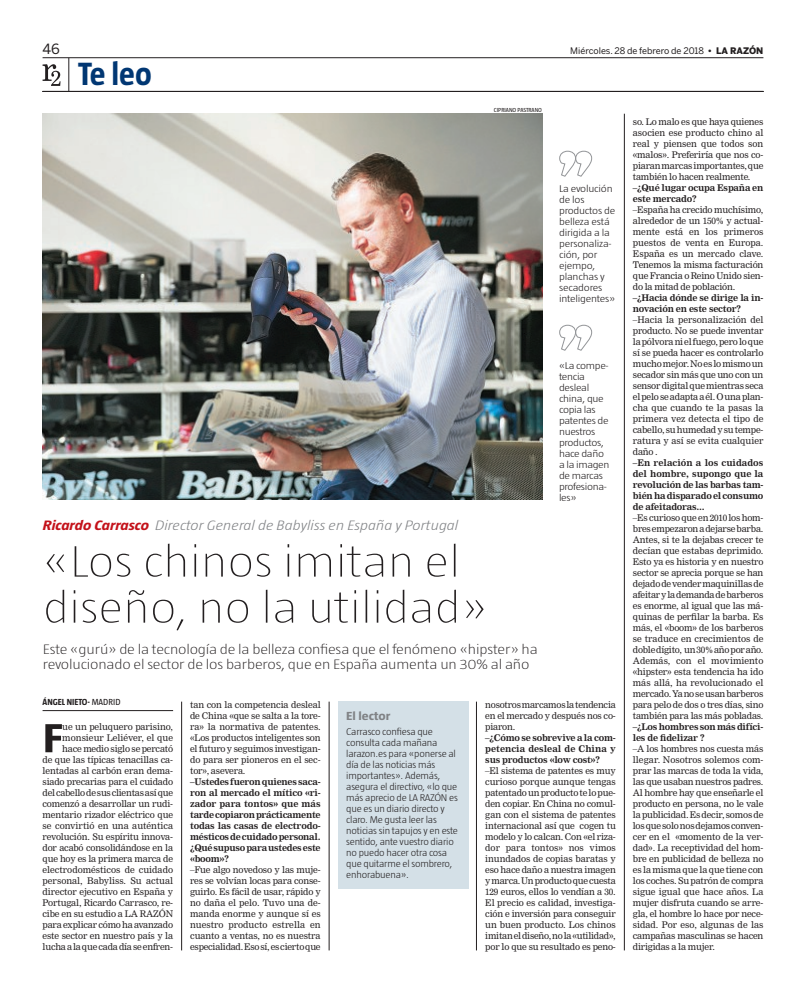
<style>
.page{position:relative;width:806px;height:993px;background:#fff}
.page>*{position:absolute;margin:0;border:0;box-sizing:border-box;transform-origin:0 0}
.t1{font:200 45px/46px "Taz";color:#231f20;scale:1.2 1}
.t2{font:700 41.6px "Taz";color:#231f20;scale:1.2 1}
.t3{font:700 33px "Taz";color:#013773}
.t4{font:200 14px/15px "Taz";letter-spacing:-.01em;color:#231f20;scale:1.2 1}
.t5{font:italic 300 14px "Taz";color:#808285;scale:1.2 1}
.t6{font:14px "Benton Sans";color:#231f20}
.t7{font:700 12px "Taz";color:#808285;scale:1.2 1}
.t8{font:300 10px/11px "Taz";letter-spacing:-.015em;color:#231f20;scale:1.1 1}
.t9{font:300 10px/11px "Taz";letter-spacing:-.015em;color:#231f20;scale:1.2 1}
.t10{font:9px/11px "Nimrod MT Std";letter-spacing:-.02em;color:#231f20;text-align:justify}
.t11{font:700 9px/11px "Nimrod MT Std";letter-spacing:-.025em;color:#231f20}
.t12{font:9px "Benton Sans";color:#231f20}
.t13{font:700 9px "Taz";color:#231f20}
.t14{font:6px "Taz";color:#231f20}
.s1{font-weight:900}
.s2{font-weight:700;color:#c4121a}
.s3{font-weight:400}
</style>
<div class="page">
<hr style="left:43px;top:91px;width:720px;height:1px;background:#231f20">
<svg style="left:43px;top:64px;width:17px;height:22px"></svg>
<hr style="left:69px;top:58px;width:1px;height:34px;background:#231f20">
<div style="left:337px;top:700px;width:131px;height:187px;background:#d4e0e7"></div>
<hr style="left:43px;top:710px;width:130px;height:1px;background:#231f20">
<svg style="left:559px;top:150px;width:33px;height:27px"></svg>
<img style="left:42px;top:114px;width:500px;height:385px">
<hr style="left:623px;top:114px;width:1px;height:836px;background:#231f20">
<hr style="left:181px;top:701px;width:1px;height:249px;background:#231f20">
<svg style="left:559px;top:324px;width:33px;height:27px"></svg>
<hr style="left:329px;top:701px;width:1px;height:249px;background:#231f20">
<hr style="left:476px;top:701px;width:1px;height:249px;background:#231f20">
<hr style="left:43px;top:57px;width:720px;height:1px;background:#231f20">
<h3 class="t6" style="left:43px;top:41px;width:19px">46</h3>
<p class="t12" style="left:570px;top:45px;width:194px">Miércoles. 28 de febrero de 2018 <span class="s1">• LA RAZÓN</span></p>
<h3 class="t3" style="left:78px;top:55px;width:75px">Te leo</h3>
<p class="t14" style="left:493px;top:107px;width:50px">CIPRIANO PASTRANO</p>
<p class="t9" style="left:558px;top:183px;width:48px">La evolución de los productos de belleza está dirigida a la personaliza&shy;ción, por ejempo, planchas y secadores inteligentes»</p>
<h3 class="t5" style="left:43px;top:517px;width:347px"><span class="s2">Ricardo Carrasco</span> Director General de Babyliss en España y Portugal</h3>
<h1 class="t1" style="left:43px;top:537px;width:371px">«Los chinos imitan el diseño, no la utilidad»</h1>
<h3 class="t4" style="left:43px;top:640px;width:413px">Este «gurú» de la tecnología de la belleza confiesa que el fenómeno «hipster» ha revolucionado el sector de los barberos, que en España aumenta un 30% al año</h3>
<p class="t9" style="left:558px;top:359px;width:43px">«La compe&shy;tencia desleal china, que copia las patentes de nuestros productos, hace daño a la imagen de marcas profesiona&shy;les»</p>
<p class="t13" style="left:43px;top:697px;width:79px">ÁNGEL NIETO- <span class="s3">MADRID</span></p>
<h2 class="t2" style="left:43px;top:714px;width:19px">F</h2>
<p class="t10" style="left:43px;top:721px;width:132px;text-align:right">ue un peluquero parisino, monsieur Leliéver, el que hace medio siglo se percató<br>de que las típicas tenacillas ca&shy;lentadas al carbón eran dema&shy;siado precarias para el cuidado del cabello de sus clientas así que comenzó a desarrollar un rudi&shy;mentario rizador eléctrico que se convirtió en una auténtica revolución. Su espíritu innova&shy;dor acabó consolidándose en la que hoy es la primera marca de electrodomésticos de cuidado personal, Babyliss. Su actual director ejecutivo en España y<br>Portugal, Ricardo Carrasco, re&shy;cibe en su estudio a LA RAZÓN para explicar cómo ha avanzado este sector en nuestro país y la lucha a la que cada día se enfren-</p>
<p class="t10" style="left:190px;top:699px;width:132px">tan con la competencia desleal de China «que se salta a la tore&shy;ra» la normativa de patentes. «Los productos inteligentes son el futuro y seguimos investigan&shy;do para ser pioneros en el sec&shy;tor», asevera.</p>
<p class="t11" style="left:190px;top:776px;width:132px;text-align:justify">–Ustedes fueron quienes saca&shy;ron al mercado el mítico «ri&shy;zador para tontos» que más tarde copiaron prácticamente todas las casas de electrodo&shy;mésticos de cuidado personal. ¿Qué supuso para ustedes este «boom»?</p>
<p class="t10" style="left:190px;top:864px;width:132px">–Fue algo novedoso y las muje&shy;res se volvían locas para conse&shy;guirlo. Es fácil de usar, rápido y no daña el pelo. Tuvo una de&shy;manda enorme y aunque sí es nuestro producto estrella en cuanto a ventas, no es nuestra especialidad. Eso sí, es cierto que</p>
<h3 class="t7" style="left:346px;top:708px;width:38px">El lector</h3>
<p class="t8" style="left:346px;top:725px;width:103px">Carrasco confiesa que consulta cada mañana larazon.es para «ponerse al día de las noticias más importantes». Además, asegura el directivo, «lo que más aprecio de LA RAZÓN es que es un diario directo y claro. Me gusta leer las noticias sin tapujos y en este sentido, ante vuestro diario no puedo hacer otra cosa que quitarme el sombrero, enhorabuena».</p>
<p class="t10" style="left:485px;top:699px;width:132px">nosotros marcamos la tendencia en el mercado y después nos co&shy;piaron.</p>
<p class="t11" style="left:485px;top:732px;width:132px;text-align:justify">–¿Cómo se sobrevive a la com&shy;petencia desleal de China y sus productos «low cost»?</p>
<p class="t10" style="left:485px;top:765px;width:132px">–El sistema de patentes es muy curioso porque aunque tengas patentado un producto te lo pue&shy;den copiar. En China no comul&shy;gan con el sistema de patentes internacional así que cogen tu modelo y lo calcan. Con «el riza&shy;dor para tontos» nos vimos inundados de copias baratas y eso hace daño a nuestra imagen y marca. Un producto que cuesta 129 euros, ellos lo vendían a 30.<br>El precio es calidad, investiga&shy;ción e inversión para conseguir un buen producto. Los chinos imitan el diseño, no la «utilidad», por lo que su resultado es peno-</p>
<p class="t10" style="left:632px;top:116px;width:132px">so. Lo malo es que haya quienes asocien ese producto chino al real y piensen que todos son «malos». Preferiría que nos co&shy;piaran marcas importantes, que también lo hacen realmente.</p>
<p class="t11" style="left:632px;top:182px;width:132px">–¿Qué lugar ocupa España en este mercado?</p>
<p class="t10" style="left:632px;top:204px;width:132px">–España ha crecido muchísimo, alrededor de un 150% y actual&shy;mente está en los primeros puestos de venta en Europa.<br>España es un mercado clave.<br>Tenemos la misma facturación que Francia o Reino Unido sien&shy;do la mitad de población.</p>
<p class="t11" style="left:632px;top:292px;width:132px">–¿Hacia dónde se dirige la in&shy;novación en este sector?</p>
<p class="t10" style="left:632px;top:314px;width:132px">–Hacia la personalización del producto. No se puede inventar la pólvora ni el fuego, pero lo que sí se pueda hacer es controlarlo mucho mejor. No es lo mismo un secador sin más que uno con un sensor digital que mientras seca el pelo se adapta a él. O una plan&shy;cha que cuando te la pasas la primera vez detecta el tipo de cabello, su humedad y su tempe&shy;ratura y así se evita cualquier daño .</p>
<p class="t11" style="left:632px;top:457px;width:132px;text-align:justify">–En relación a los cuidados del hombre, supongo que la revolución de las barbas tam&shy;bién ha disparado el consumo de afeitadoras...</p>
<p class="t10" style="left:632px;top:512px;width:132px">–Es curioso que en 2010 los hom&shy;bres empezaron a dejarse barba.<br>Antes, si te la dejabas crecer te decían que estabas deprimido.<br>Esto ya es historia y en nuestro sector se aprecia porque se han dejado de vender maquinillas de afeitar y la demanda de barberos es enorme, al igual que las má&shy;quinas de perfilar la barba. Es más, el «boom» de los barberos se traduce en crecimientos de doble dígito, un 30% año por año.<br>Además, con el movimiento «hipster» esta tendencia ha ido más allá, ha revolucionado el mercado. Ya no se usan barberos para pelo de dos o tres días, sino también para las más pobladas.</p>
<p class="t11" style="left:632px;top:721px;width:132px">–¿Los hombres son más difíci&shy;les de fidelizar ?</p>
<p class="t10" style="left:632px;top:743px;width:132px">–A los hombres nos cuesta más llegar. Nosotros solemos com&shy;prar las marcas de toda la vida, las que usaban nuestros padres.<br>Al hombre hay que enseñarle el producto en persona, no le vale la publicidad. Es decir, somos de los que solo nos dejamos conven&shy;cer en el «momento de la ver&shy;dad». La receptividad del hom&shy;bre en publicidad de belleza no es la misma que la que tiene con los coches. Su patrón de compra sigue igual que hace años. La mujer disfruta cuando se arre&shy;gla, el hombre lo hace por nece&shy;sidad. Por eso, algunas de las campañas masculinas se hacen dirigidas a la mujer.</p>
</div>
